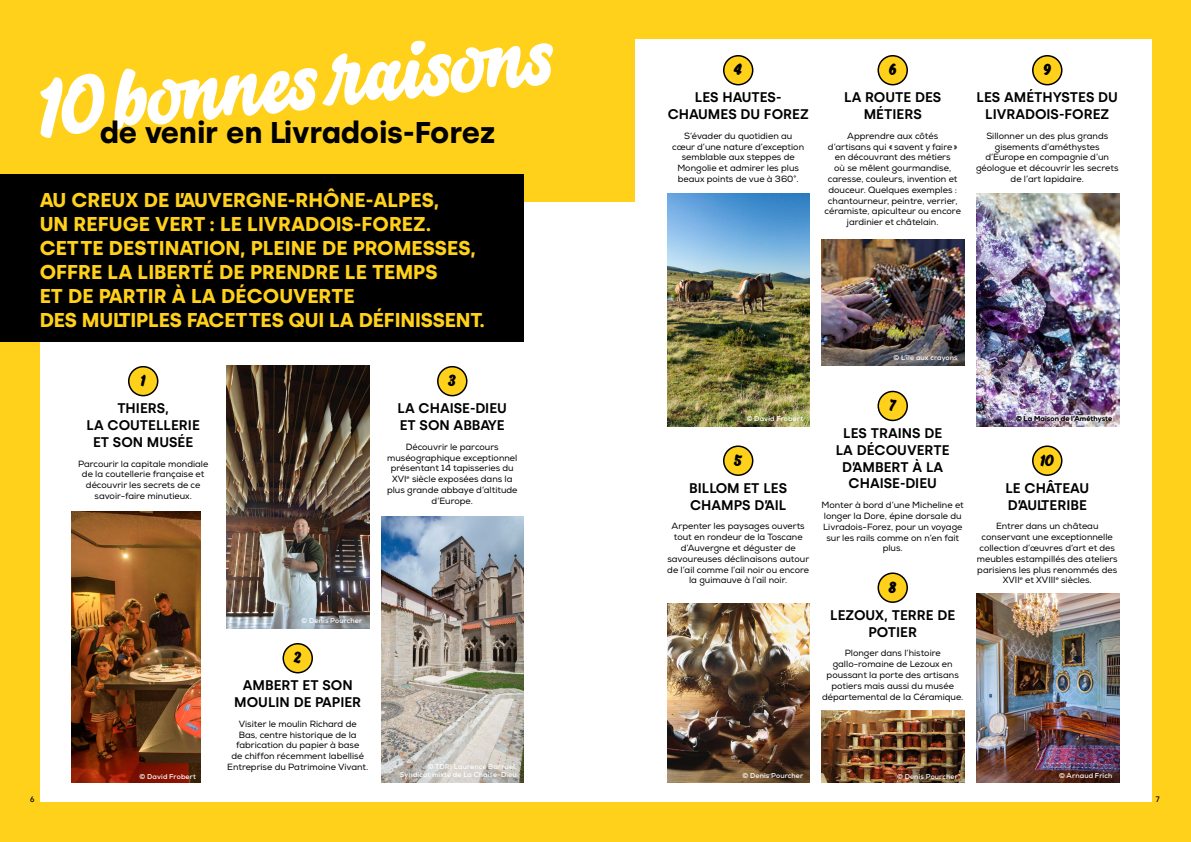
<style>
.page{position:relative;width:1191px;height:842px;background:#ffd11b}
.page>*{position:absolute;margin:0;border:0;box-sizing:border-box;transform-origin:0 0}
.t1{font:85.5px "Salty 1";color:#fff}
.t2{font:700 30px "Silka";color:#000}
.t3{font:700 20px/24px "Silka";color:#ffd11b}
.t4{font:700 16.8px "Salty 1";color:#000}
.t5{font:600 14px/16.8px "Silka";color:#000;text-align:center}
.t6{font:9px/10.8px "Nexa";color:#000;text-align:center}
.t7{font:500 8px "Silka";color:#000}
.t8{font:700 7px/8.4px "Nexa";letter-spacing:.02em;color:#fff;text-align:right}
.t9{font:700 7px "Nexa";letter-spacing:.02em;color:#000}
</style>
<div class="page">
<div style="left:40px;top:202px;width:627px;height:600px;background:#fff"></div>
<div style="left:635px;top:40px;width:516px;height:762px;background:#fff"></div>
<div style="left:0;top:174px;width:523px;height:168px;background:#000"></div>
<div style="left:129px;top:367px;width:29px;height:29px;background:#ffd11b;border-radius:50%"></div>
<div style="left:128px;top:366px;width:30px;height:30px;border:2px solid #000;border-radius:50%"></div>
<div style="left:283px;top:644px;width:29px;height:29px;background:#ffd11b;border-radius:50%"></div>
<div style="left:282px;top:643px;width:31px;height:30px;border:2px solid #000;border-radius:50%"></div>
<div style="left:438px;top:367px;width:29px;height:29px;background:#ffd11b;border-radius:50%"></div>
<div style="left:437px;top:366px;width:30px;height:30px;border:2px solid #000;border-radius:50%"></div>
<div style="left:723px;top:56px;width:29px;height:29px;background:#ffd11b;border-radius:50%"></div>
<div style="left:723px;top:55px;width:30px;height:30px;border:2px solid #000;border-radius:50%"></div>
<div style="left:723px;top:446px;width:29px;height:29px;background:#ffd11b;border-radius:50%"></div>
<div style="left:723px;top:445px;width:30px;height:31px;border:2px solid #000;border-radius:50%"></div>
<div style="left:878px;top:56px;width:29px;height:29px;background:#ffd11b;border-radius:50%"></div>
<div style="left:877px;top:55px;width:31px;height:30px;border:2px solid #000;border-radius:50%"></div>
<div style="left:878px;top:391px;width:29px;height:29px;background:#ffd11b;border-radius:50%"></div>
<div style="left:877px;top:391px;width:31px;height:30px;border:2px solid #000;border-radius:50%"></div>
<div style="left:878px;top:573px;width:29px;height:29px;background:#ffd11b;border-radius:50%"></div>
<div style="left:877px;top:572px;width:31px;height:31px;border:2px solid #000;border-radius:50%"></div>
<div style="left:1032px;top:56px;width:29px;height:29px;background:#ffd11b;border-radius:50%"></div>
<div style="left:1032px;top:55px;width:30px;height:30px;border:2px solid #000;border-radius:50%"></div>
<div style="left:1032px;top:446px;width:29px;height:29px;background:#ffd11b;border-radius:50%"></div>
<div style="left:1032px;top:445px;width:30px;height:31px;border:2px solid #000;border-radius:50%"></div>
<img style="left:72px;top:511px;width:129px;height:272px">
<img style="left:226px;top:366px;width:143px;height:263px">
<img style="left:381px;top:516px;width:142px;height:267px">
<img style="left:667px;top:193px;width:143px;height:234px">
<img style="left:667px;top:604px;width:143px;height:179px">
<img style="left:976px;top:593px;width:143px;height:190px">
<img style="left:822px;top:240px;width:142px;height:126px">
<img style="left:822px;top:710px;width:142px;height:73px">
<img style="left:976px;top:193px;width:143px;height:234px">
<svg style="left:1016px;top:416px;width:96px;height:5px"></svg>
<h1 class="t1" style="left:31px;top:54px;width:520px;rotate:-6deg">10 bon nes raison s</h1>
<h2 class="t2" style="left:100px;top:115px;width:397px">de venir en Livradois-Forez</h2>
<h3 class="t3" style="left:40px;top:188px;width:447px">AU CREUX DE L’AUVERGNE-RHÔNE-ALPES,<br>UN REFUGE VERT : LE LIVRADOIS-FOREZ.<br>CETTE DESTINATION, PLEINE DE PROMESSES, OFFRE LA LIBERTÉ DE PRENDRE LE TEMPS<br>ET DE PARTIR À LA DÉCOUVERTE<br>DES MULTIPLES FACETTES QUI LA DÉFINISSENT.</h3>
<h3 class="t4" style="left:141px;top:369px;width:6px">1</h3>
<h3 class="t5" style="left:87px;top:400px;width:115px">THIERS,<br>LA COUTELLERIE<br>ET SON MUSÉE</h3>
<p class="t6" style="left:78px;top:458px;width:132px">Parcourir la capitale mondiale de la coutellerie française et découvrir les secrets de ce savoir-faire minutieux.</p>
<h3 class="t4" style="left:449px;top:369px;width:8px">3</h3>
<h3 class="t5" style="left:397px;top:400px;width:111px;text-align:left">LA CHAISE-DIEU<br>ET SON ABBAYE</h3>
<p class="t6" style="left:387px;top:441px;width:132px">Découvrir le parcours muséographique exceptionnel présentant 14 tapisseries du<br>XVI<sup>e</sup> siècle exposées dans la plus grande abbaye d’altitude d’Europe.</p>
<p class="t8" style="left:140px;top:772px;width:58px">© David Frobert</p>
<p class="t8" style="left:302px;top:616px;width:62px">© Denis Pourcher</p>
<h3 class="t4" style="left:294px;top:647px;width:8px">2</h3>
<h3 class="t5" style="left:234px;top:677px;width:128px">AMBERT ET SON<br>MOULIN DE PAPIER</h3>
<p class="t6" style="left:227px;top:718px;width:142px">Visiter le moulin Richard de<br>Bas, centre historique de la fabrication du papier à base<br>de chiffon récemment labellisé<br>Entreprise du Patrimoine Vivant.</p>
<p class="t8" style="left:400px;top:762px;width:118px">© TDRI Laurence Barruel,<br>Syndicat mixte de La Chaise-Dieu</p>
<h3 class="t4" style="left:734px;top:59px;width:9px">4</h3>
<h3 class="t5" style="left:667px;top:89px;width:143px">LES HAUTES-<br>CHAUMES DU FOREZ</h3>
<p class="t6" style="left:672px;top:131px;width:133px">S’évader du quotidien au cœur d’une nature d’exception semblable aux steppes de<br>Mongolie et admirer les plus beaux points de vue à 360°.</p>
<h3 class="t4" style="left:889px;top:59px;width:8px">6</h3>
<h3 class="t5" style="left:844px;top:89px;width:99px">LA ROUTE DES<br>MÉTIERS</h3>
<p class="t6" style="left:824px;top:131px;width:138px">Apprendre aux côtés<br>d’artisans qui « savent y faire» en découvrant des métiers<br>où se mêlent gourmandise, caresse, couleurs, invention et douceur. Quelques exemples : chantourneur, peintre, verrier, céramiste, apiculteur ou encore jardinier et châtelain.</p>
<h3 class="t4" style="left:1043px;top:59px;width:9px">9</h3>
<h3 class="t5" style="left:976px;top:89px;width:143px">LES AMÉTHYSTES DU<br>LIVRADOIS-FOREZ</h3>
<p class="t6" style="left:976px;top:131px;width:144px">Sillonner un des plus grands gisements d’améthystes d’Europe en compagnie d’un géologue et découvrir les secrets de l’art lapidaire.</p>
<p class="t8" style="left:893px;top:353px;width:66px">© L’île aux crayons</p>
<p class="t8" style="left:746px;top:414px;width:58px">© David Frobert</p>
<h3 class="t4" style="left:734px;top:449px;width:9px">5</h3>
<h3 class="t5" style="left:689px;top:479px;width:99px;text-align:left">BILLOM ET LES<br>CHAMPS D’AIL</h3>
<p class="t6" style="left:667px;top:521px;width:143px">Arpenter les paysages ouverts tout en rondeur de la Toscane d’Auvergne et déguster de savoureuses déclinaisons autour de l’ail comme l’ail noir ou encore la guimauve à l’ail noir.</p>
<h3 class="t4" style="left:889px;top:394px;width:7px">7</h3>
<h3 class="t5" style="left:835px;top:425px;width:115px">LES TRAINS DE<br>LA DÉCOUVERTE<br>D’AMBERT À LA<br>CHAISE-DIEU</h3>
<p class="t6" style="left:821px;top:500px;width:144px">Monter à bord d’une Micheline et longer la Dore, épine dorsale du<br>Livradois-Forez, pour un voyage sur les rails comme on n’en fait plus.</p>
<h3 class="t4" style="left:889px;top:576px;width:8px">8</h3>
<h3 class="t5" style="left:830px;top:606px;width:127px">LEZOUX, TERRE DE<br>POTIER</h3>
<p class="t6" style="left:822px;top:648px;width:143px">Plonger dans l’histoire gallo-romaine de Lezoux en poussant la porte des artisans potiers mais aussi du musée départemental de la Céramique.</p>
<p class="t9" style="left:1016px;top:414px;width:98px">© La Maison de l’Améthyste</p>
<h3 class="t4" style="left:1040px;top:449px;width:14px">10</h3>
<h3 class="t5" style="left:1005px;top:479px;width:85px;text-align:left">LE CHÂTEAU<br>D’AULTERIBE</h3>
<p class="t6" style="left:976px;top:521px;width:142px">Entrer dans un château conservant une exceptionnelle collection d’œuvres d’art et des meubles estampillés des ateliers parisiens les plus renommés des<br>XVII<sup>e</sup> et XVIII<sup>e</sup> siècles.</p>
<p class="t8" style="left:742px;top:772px;width:62px">© Denis Pourcher</p>
<p class="t8" style="left:1059px;top:771px;width:55px">© Arnaud Frich</p>
<p class="t8" style="left:897px;top:772px;width:62px">© Denis Pourcher</p>
<p class="t7" style="left:30px;top:795px;width:6px">6</p>
<p class="t7" style="left:1155px;top:795px;width:6px">7</p>
</div>
